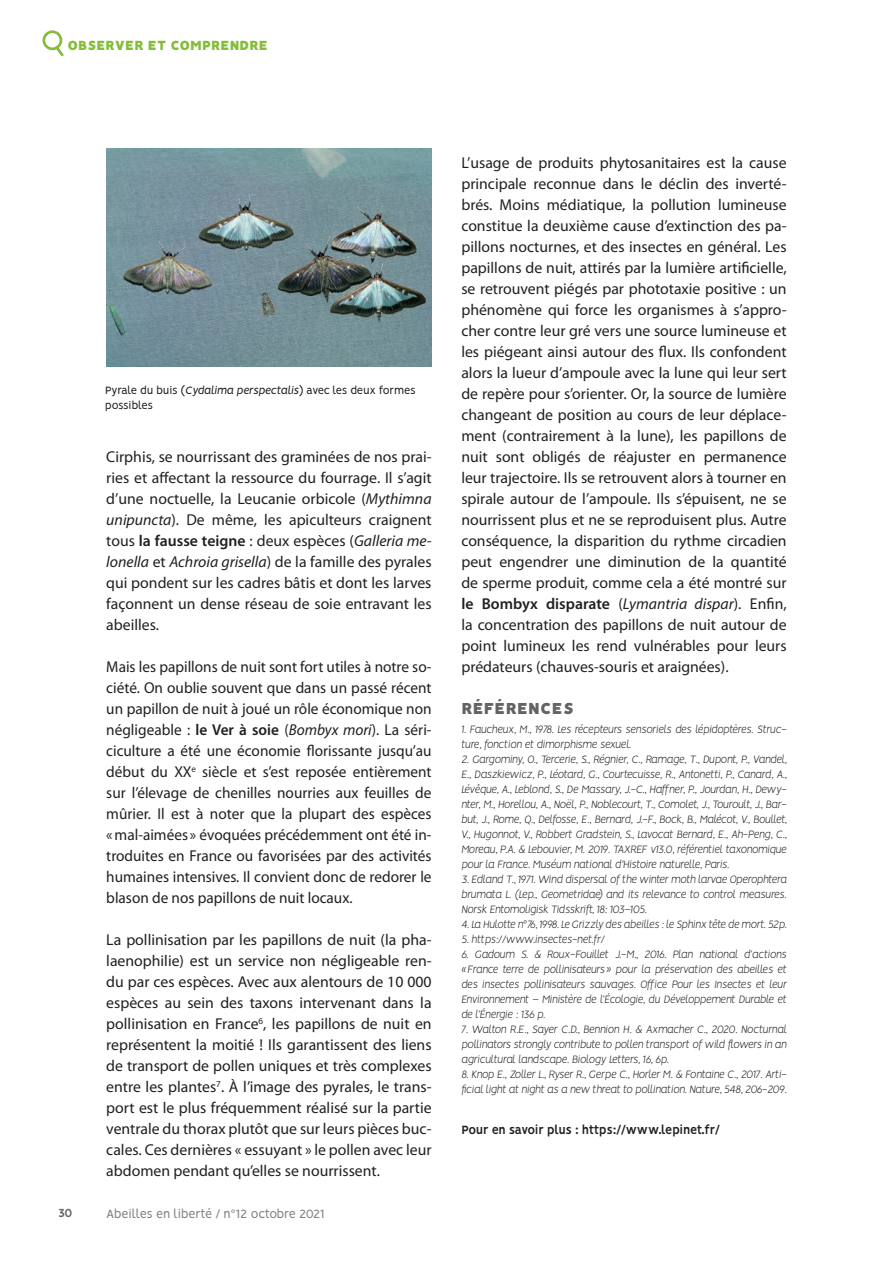
<style>
.page{position:relative;width:893px;height:1263px;background:#fff}
.page>*{position:absolute;margin:0;border:0;box-sizing:border-box;transform-origin:0 0}
.t1{font:900 18px "Vision";color:#636366}
.t2{font:15.75px/21px "Myriad Pro";color:#231f20;text-align:justify}
.t3{font:900 15px "Vision";color:#85bd3b}
.t4{font:700 13.5px "Vision";letter-spacing:-.005em;color:#231f20}
.t5{font:13.5px "Vision";letter-spacing:-.02em;color:#808285}
.t6{font:700 13.2px "Vision";color:#636366}
.t7{font:italic 300 12px/15px "Vision";letter-spacing:-.005em;color:#231f20;text-align:justify}
.t8{font:italic 300 12px "Vision";letter-spacing:-.005em;color:#231f20;scale:.96 1}
.t9{font:12px/15px "Vision";letter-spacing:-.03em;color:#231f20}
.s1{font-style:italic}
.s2{font-weight:600}
</style>
<div class="page">
<svg style="left:55px;top:46px;width:9px;height:10px"></svg>
<div style="left:43px;top:30px;width:19px;height:20px;border:3px solid #85bd3b;border-radius:50%"></div>
<img style="left:106px;top:149px;width:326px;height:218px">
<p class="t3" style="left:67px;top:36px;width:202px">OBSERVER ET COMPRENDRE</p>
<p class="t9" style="left:105px;top:384px;width:312px">Pyrale du buis (<span class="s1">Cydalima perspectalis</span>) avec les deux formes possibles</p>
<p class="t2" style="left:106px;top:446px;width:327px">Cirphis, se nourrissant des graminées de nos prai&shy;ries et affectant la ressource du fourrage. Il s’agit d’une noctuelle, la Leucanie orbicole (<span class="s1">Mythimna unipuncta</span>). De même, les apiculteurs craignent tous <span class="s2">la fausse teigne</span> : deux espèces (<span class="s1">Galleria me&shy;lonella</span> et <span class="s1">Achroia grisella</span>) de la famille des pyrales qui pondent sur les cadres bâtis et dont les larves façonnent un dense réseau de soie entravant les abeilles.</p>
<p class="t2" style="left:106px;top:656px;width:327px">Mais les papillons de nuit sont fort utiles à notre so&shy;ciété. On oublie souvent que dans un passé récent un papillon de nuit à joué un rôle économique non négligeable : <span class="s2">le Ver à soie</span> (<span class="s1">Bombyx mori</span>). La séri&shy;ciculture a été une économie florissante jusqu’au début du XX<sup>e</sup> siècle et s’est reposée entièrement sur l’élevage de chenilles nourries aux feuilles de mûrier. Il est à noter que la plupart des espèces «mal-aimées » évoquées précédemment ont été in&shy;troduites en France ou favorisées par des activités humaines intensives. Il convient donc de redorer le blason de nos papillons de nuit locaux.</p>
<p class="t2" style="left:106px;top:929px;width:327px">La pollinisation par les papillons de nuit (la pha&shy;laenophilie) est un service non négligeable ren&shy;du par ces espèces. Avec aux alentours de 10 000 espèces au sein des taxons intervenant dans la pollinisation en France<sup>6</sup>, les papillons de nuit en représentent la moitié ! Ils garantissent des liens de transport de pollen uniques et très complexes entre les plantes<sup>7</sup>. À l’image des pyrales, le trans&shy;port est le plus fréquemment réalisé sur la partie ventrale du thorax plutôt que sur leurs pièces buc&shy;cales. Ces dernières « essuyant » le pollen avec leur abdomen pendant qu’elles se nourrissent.</p>
<p class="t6" style="left:58px;top:1205px;width:16px">30</p>
<p class="t5" style="left:106px;top:1206px;width:220px">Abeilles en liberté / n°12 octobre 2021</p>
<p class="t2" style="left:461px;top:152px;width:327px">L’usage de produits phytosanitaires est la cause principale reconnue dans le déclin des inverté&shy;brés. Moins médiatique, la pollution lumineuse constitue la deuxième cause d’extinction des pa&shy;pillons nocturnes, et des insectes en général. Les papillons de nuit, attirés par la lumière artificielle, se retrouvent piégés par phototaxie positive : un phénomène qui force les organismes à s’appro&shy;cher contre leur gré vers une source lumineuse et les piégeant ainsi autour des flux. Ils confondent alors la lueur d’ampoule avec la lune qui leur sert de repère pour s’orienter. Or, la source de lumière changeant de position au cours de leur déplace&shy;ment (contrairement à la lune), les papillons de nuit sont obligés de réajuster en permanence leur trajectoire. Ils se retrouvent alors à tourner en spirale autour de l’ampoule. Ils s’épuisent, ne se nourrissent plus et ne se reproduisent plus. Autre conséquence, la disparition du rythme circadien peut engendrer une diminution de la quantité de sperme produit, comme cela a été montré sur <span class="s2">le Bombyx disparate</span> (<span class="s1">Lymantria dispar</span>). Enfin, la concentration des papillons de nuit autour de point lumineux les rend vulnérables pour leurs prédateurs (chauves-souris et araignées).</p>
<p class="t1" style="left:461px;top:697px;width:57px">RÉFÉREN</p>
<p class="t1" style="left:540px;top:697px;width:23px">CES</p>
<p class="t7" style="left:461px;top:722px;width:327px">1. Faucheux, M., 1978. Les récepteurs sensoriels des lépidoptères. Struc&shy;ture, fonction et dimorphisme sexuel.</p>
<p class="t7" style="left:461px;top:752px;width:327px">2. Gargominy, O., Tercerie, S., Régnier, C., Ramage, T., Dupont, P., Vandel, E., Daszkiewicz, P., Léotard, G., Courtecuisse, R., Antonetti, P., Canard, A., Lévêque, A., Leblond, S., De Massary, J.-C., Haffner, P., Jourdan, H., Dewy&shy;nter, M., Horellou, A., Noël, P., Noblecourt, T., Comolet, J., Touroult, J., Bar&shy;but, J., Rome, Q., Delfosse, E., Bernard, J.-F., Bock, B., Malécot, V., Boullet, V., Hugonnot, V., Robbert Gradstein, S., Lavocat Bernard, E., Ah-Peng, C., Moreau, P.A. &amp; Lebouvier, M. 2019. TAXREF v13.0, référentiel taxonomique pour la France. Muséum national d'Histoire naturelle, Paris.</p>
<p class="t7" style="left:461px;top:872px;width:327px">3. Edland T., 1971. Wind dispersal of the winter moth larvae Operophtera brumata L. (Lep., Geometridae) and its relevance to control measures.<br>Norsk Entomoligisk Tidsskrift, 18: 103–105.</p>
<p class="t8" style="left:461px;top:918px;width:340px">4. La Hulotte n°76, 1998. Le Grizzly des abeilles : le Sphinx tête de mort. 52p.</p>
<p class="t7" style="left:461px;top:932px;width:145px">5. https://www.insectes-net.fr/</p>
<p class="t7" style="left:461px;top:947px;width:327px">6. Gadoum S. &amp; Roux-Fouillet J.-M., 2016. Plan national d’actions «France terre de pollinisateurs » pour la préservation des abeilles et des insectes pollinisateurs sauvages. Office Pour les Insectes et leur Environnement – Ministère de l’Écologie, du Développement Durable et de l’Énergie : 136 p.</p>
<p class="t7" style="left:461px;top:1022px;width:327px">7. Walton R.E., Sayer C.D., Bennion H. &amp; Axmacher C., 2020. Nocturnal pollinators strongly contribute to pollen transport of wild flowers in an agricultural landscape. Biology Letters, 16, 6p.</p>
<p class="t7" style="left:461px;top:1067px;width:327px">8. Knop E., Zoller L., Ryser R., Gerpe C., Horler M. &amp; Fontaine C., 2017. Arti&shy;ficial light at night as a new threat to pollination. Nature, 548, 206-209.</p>
<p class="t4" style="left:461px;top:1121px;width:260px">Pour en savoir plus : https://www.lepinet.fr/</p>
</div>
